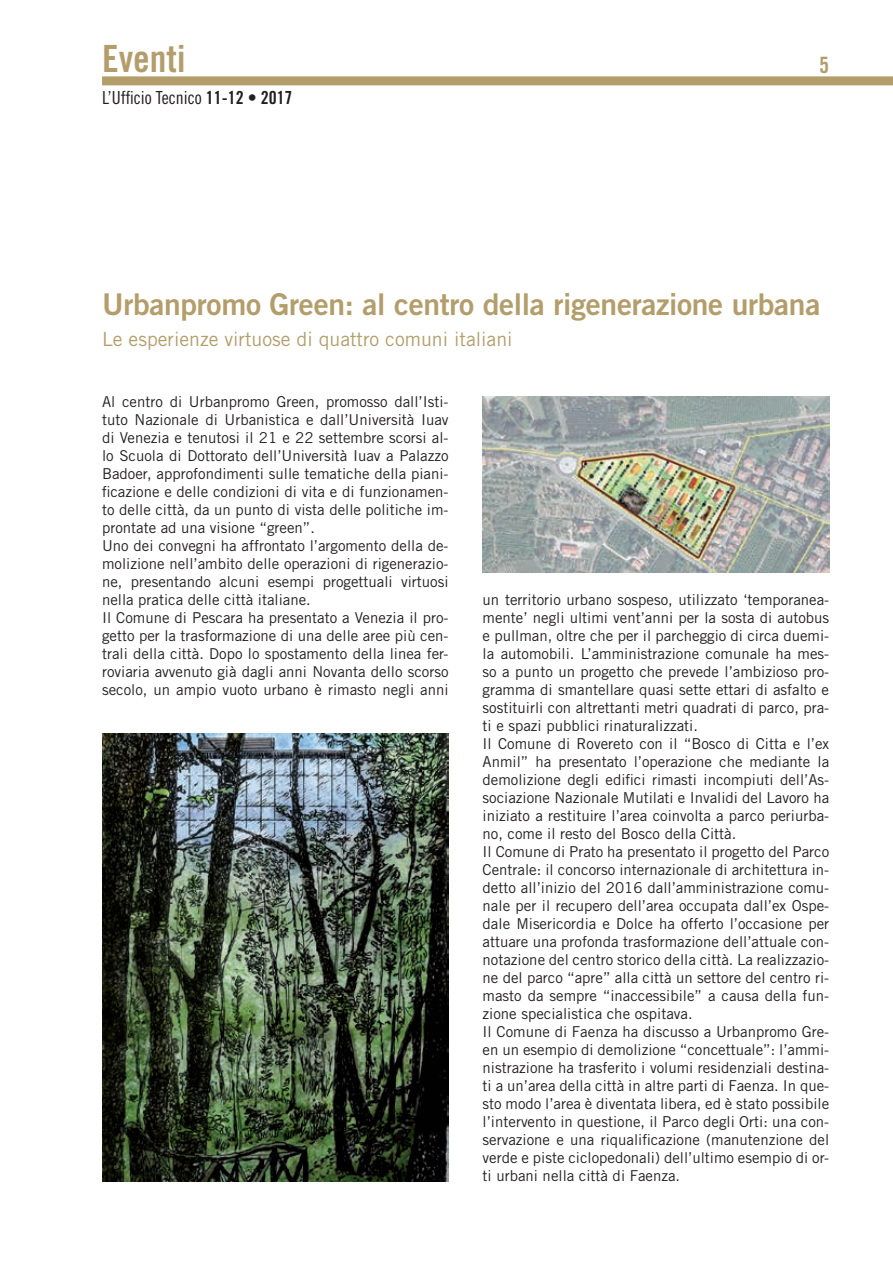
<style>
.page{position:relative;width:893px;height:1263px;background:#fff}
.page>*{position:absolute;margin:0;border:0;box-sizing:border-box;transform-origin:0 0}
.t1{font:37.5px "Trade Gothic LT Std Bd Cn 20";color:#b39e6b}
.t2{font:30px "Trade Gothic LT Std Bd 2";letter-spacing:-.01em;color:#b39e6b}
.t3{font:22.5px "Trade Gothic LT Std Bd Cn 20";color:#b39e6b}
.t4{font:19.5px "Trade Gothic LT Std";color:#b39e6b}
.t5{font:18px "Trade Gothic LT Std Cn 18";color:#231f20}
.t6{font:15px/18px "Trade Gothic LT Std";color:#231f20}
.s1{font-family:"Trade Gothic LT Std Bd Cn 20"}
</style>
<div class="page">
<div style="left:102px;top:76px;width:791px;height:9px;background:#b39e6b"></div>
<img style="left:483px;top:396px;width:346px;height:177px">
<img style="left:102px;top:733px;width:347px;height:448px">
<h1 class="t1" style="left:102px;top:36px;width:85px">Eventi</h1>
<h3 class="t3" style="left:819px;top:51px;width:11px">5</h3>
<p class="t5" style="left:102px;top:87px;width:192px">L’Ufficio Tecnico <span class="s1">11-12 • 2017</span></p>
<h2 class="t2" style="left:102px;top:286px;width:720px">Urbanpromo Green: al centro della rigenerazione urbana</h2>
<h3 class="t4" style="left:102px;top:327px;width:412px">Le esperienze virtuose di quattro comuni italiani</h3>
<p class="t6" style="left:102px;top:392px;width:348px">Al centro di Urbanpromo Green, promosso dall’Isti&shy;tuto Nazionale di Urbanistica e dall’Università Iuav di Venezia e tenutosi il 21 e 22 settembre scorsi al&shy;lo Scuola di Dottorato dell’Università Iuav a Palazzo Badoer, approfondimenti sulle tematiche della piani&shy;ficazione e delle condizioni di vita e di funzionamen&shy;to delle città, da un punto di vista delle politiche im&shy;prontate ad una visione “green”.<br>Uno dei convegni ha affrontato l’argomento della de&shy;molizione nell’ambito delle operazioni di rigenerazio&shy;ne, presentando alcuni esempi progettuali virtuosi nella pratica delle città italiane.<br>Il Comune di Pescara ha presentato a Venezia il pro&shy;getto per la trasformazione di una delle aree più cen&shy;trali della città. Dopo lo spostamento della linea fer&shy;roviaria avvenuto già dagli anni Novanta dello scorso secolo, un ampio vuoto urbano è rimasto negli anni</p>
<p class="t6" style="left:483px;top:590px;width:348px">un territorio urbano sospeso, utilizzato ‘temporanea&shy;mente’ negli ultimi vent’anni per la sosta di autobus e pullman, oltre che per il parcheggio di circa duemi&shy;la automobili. L’amministrazione comunale ha mes&shy;so a punto un progetto che prevede l’ambizioso pro&shy;gramma di smantellare quasi sette ettari di asfalto e sostituirli con altrettanti metri quadrati di parco, pra&shy;ti e spazi pubblici rinaturalizzati.<br>Il Comune di Rovereto con il “Bosco di Citta e l’ex Anmil” ha presentato l’operazione che mediante la demolizione degli edifici rimasti incompiuti dell’As&shy;sociazione Nazionale Mutilati e Invalidi del Lavoro ha iniziato a restituire l’area coinvolta a parco periurba&shy;no, come il resto del Bosco della Città.<br>Il Comune di Prato ha presentato il progetto del Parco Centrale: il concorso internazionale di architettura in&shy;detto all’inizio del 2016 dall’amministrazione comu&shy;nale per il recupero dell’area occupata dall’ex Ospe&shy;dale Misericordia e Dolce ha offerto l’occasione per attuare una profonda trasformazione dell’attuale con&shy;notazione del centro storico della città. La realizzazio&shy;ne del parco “apre” alla città un settore del centro ri&shy;masto da sempre “inaccessibile” a causa della fun&shy;zione specialistica che ospitava.<br>Il Comune di Faenza ha discusso a Urbanpromo Gre&shy;en un esempio di demolizione “concettuale”: l’ammi&shy;nistrazione ha trasferito i volumi residenziali destina&shy;ti a un’area della città in altre parti di Faenza. In que&shy;sto modo l’area è diventata libera, ed è stato possibile l’intervento in questione, il Parco degli Orti: una con&shy;servazione e una riqualificazione (manutenzione del verde e piste ciclopedonali) dell’ultimo esempio di or&shy;ti urbani nella città di Faenza.</p>
</div>
